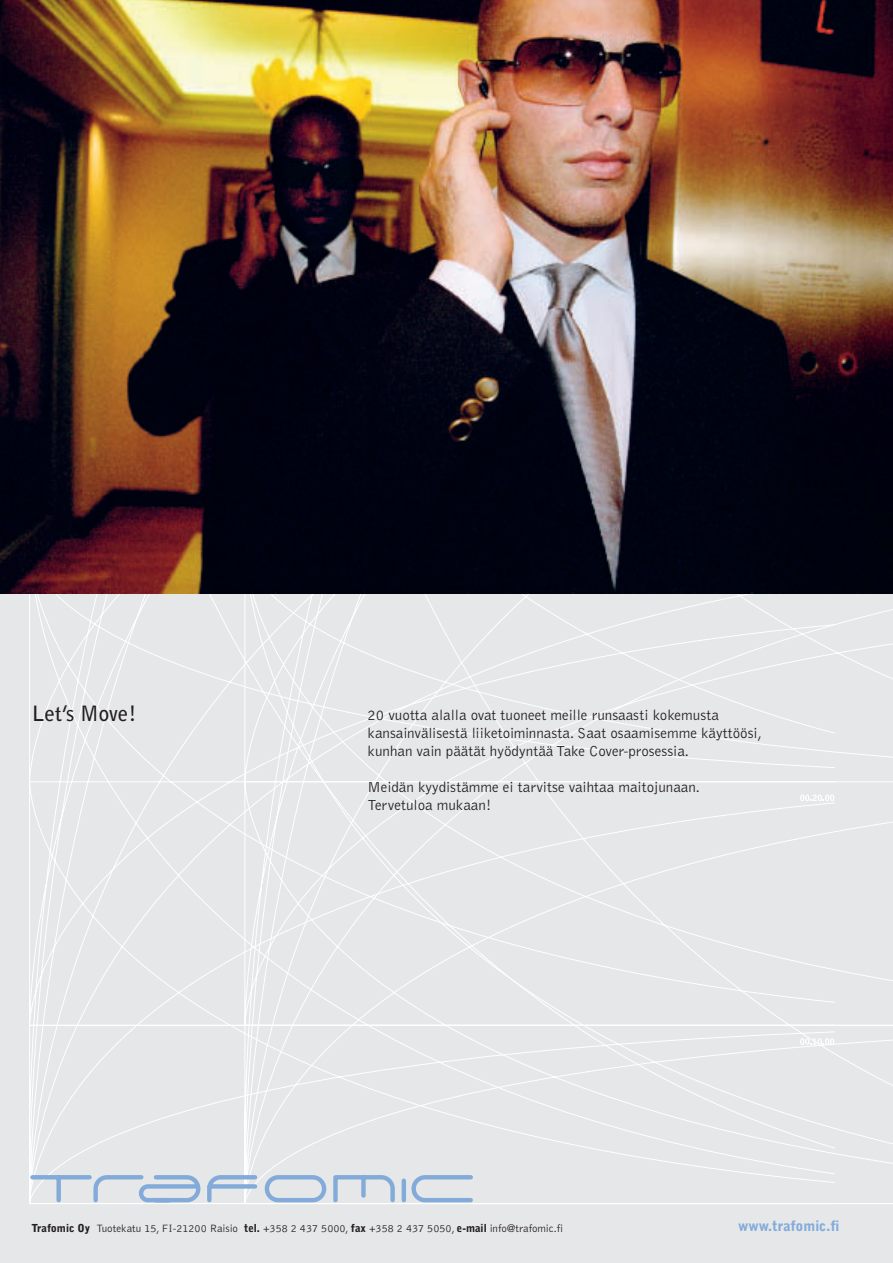
<style>
.page{position:relative;width:893px;height:1263px;background:#fff}
.page>*{position:absolute;margin:0;border:0;box-sizing:border-box;transform-origin:0 0}
.t1{font:700 21px "Bell Gothic";color:#231f20}
.t2{font:300 15px/18px "Bell Gothic";color:#231f20}
.t3{font:900 14.25px "Bell Gothic";color:#83abda}
.t4{font:300 10.95px "Bell Gothic";color:#231f20}
.s1{font-weight:900}
</style>
<div class="page">
<div style="left:0;top:593px;width:893px;height:670px;background:#e6e7e9"></div>
<div style="left:835px;top:593px;width:58px;height:611px;background:#e6e7e9"></div>
<div style="left:29px;top:593px;width:806px;height:611px;background:#e6e7e9"></div>
<svg style="left:800px;top:1038px;width:34px;height:7px"></svg>
<svg style="left:800px;top:794px;width:34px;height:7px"></svg>
<svg style="left:28px;top:1173px;width:447px;height:31px;background:#cbd7e5"></svg>
<img style="left:0;top:0;width:893px;height:593px">
<p class="t1" style="left:32px;top:700px;width:106px">Let’s Move!</p>
<p class="t2" style="left:367px;top:706px;width:396px">20 vuotta alalla ovat tuoneet meille runsaasti kokemusta kansainvälisestä liiketoiminnasta. Saat osaamisemme käyttöösi, kunhan vain päätät hyödyntää Take Cover-prosessia.</p>
<p class="t2" style="left:367px;top:778px;width:334px">Meidän kyydistämme ei tarvitse vaihtaa maitojunaan.<br>Tervetuloa mukaan!</p>
<p class="t4" style="left:31px;top:1222px;width:533px"><span class="s1">Trafomic Oy</span> Tuotekatu 15, FI-21200 Raisio <span class="s1">tel.</span> +358 2 437 5000, <span class="s1">fax</span> +358 2 437 5050, <span class="s1">e-mail</span> info@trafomic.fi</p>
<p class="t3" style="left:738px;top:1217px;width:103px">www.trafomic.fi</p>
</div>
